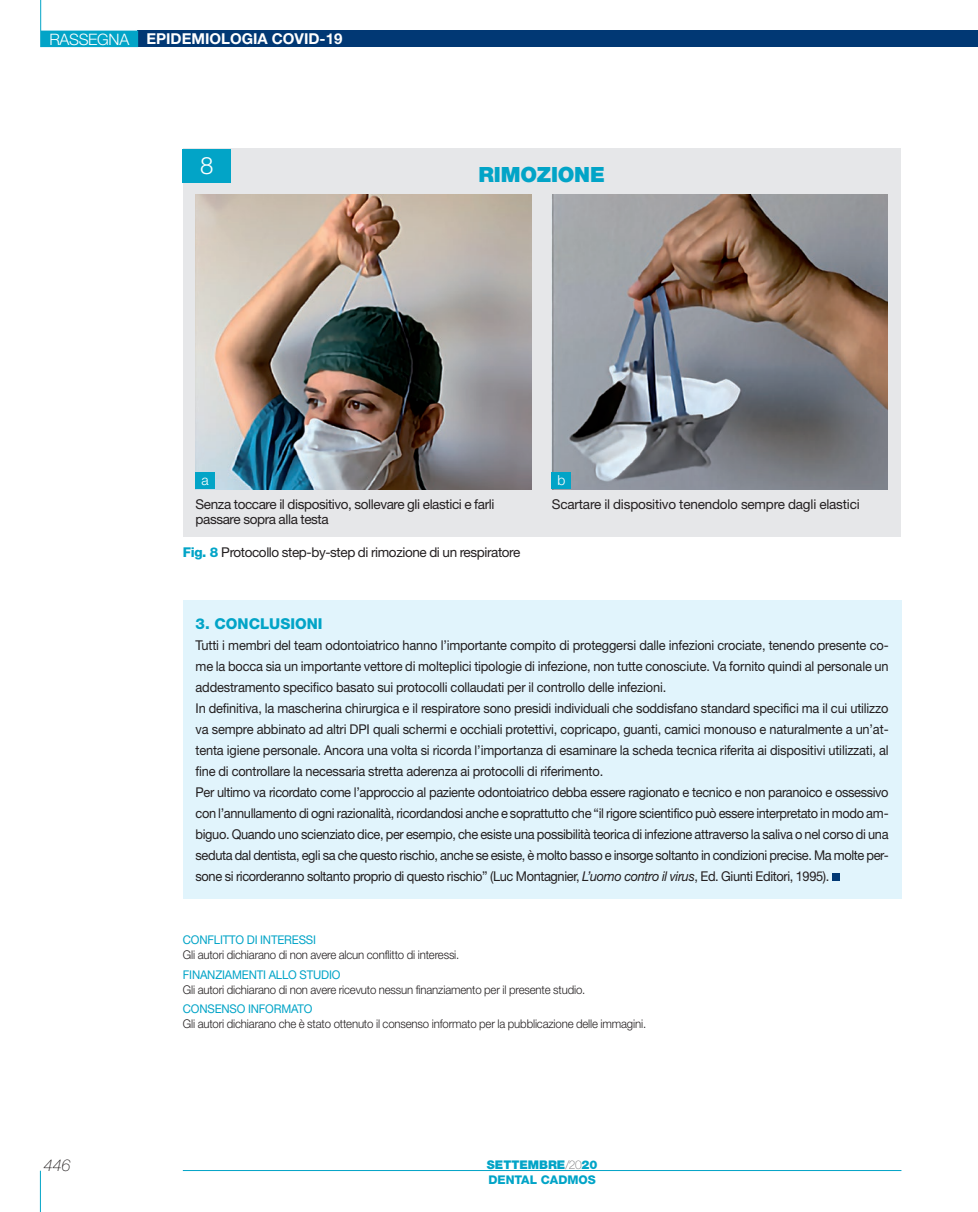
<style>
.page{position:relative;width:978px;height:1212px;background:#fff}
.page>*{position:absolute;margin:0;border:0;box-sizing:border-box;transform-origin:0 0}
.sezione{font:300 24px "Helvetica Neue LT Std";color:#fff}
.t1{font:900 21px "Helvetica Neue LT Std";letter-spacing:-.01em;color:#02a4c7}
.t2{font:italic 100 16.35px "Helvetica Neue LT Std";color:#231f20}
.t3{font:700 15px "Helvetica Neue LT Std";color:#fff}
._2_Titolo_interno_al{font:800 15px "Helvetica Neue LT Std";color:#02a4c7}
.t4{font:300 13.8px "Helvetica Neue LT Std";color:#fff}
.testo_conclusioni{font:13.5px/21px "Helvetica Neue LT Std";letter-spacing:-.015em;color:#231f20;text-align:justify;scale:.95 1}
.didascalia{font:13.5px/15px "Helvetica Neue LT Std";letter-spacing:-.03em;color:#231f20}
.testo_conflitto{font:300 12px "Helvetica Neue LT Std";letter-spacing:-.015em;color:#231f20;scale:.95 1}
.titolo_conflitto{font:12px "Helvetica Neue LT Std";letter-spacing:-.015em;color:#02a4c7;scale:.95 1}
.t5{font:800 12px/15px "Helvetica Neue LT Std";color:#02a4c7}
.s1{font-weight:300;font-size:15.75px}
.s2{font-weight:800;color:#02a4c7}
.s3{font-style:italic}
.s4{font-weight:900}
.s5{font-weight:100;color:#6c6d70}
</style>
<div class="page">
<div style="left:138px;top:31px;width:840px;height:16px;background:#013874"></div>
<div style="left:41px;top:31px;width:97px;height:16px;background:#02a4c7"></div>
<hr style="left:40px;top:1171px;width:1px;height:41px;background:#02a4c7">
<hr style="left:40px;top:0;width:1px;height:47px;background:#02a4c7">
<hr style="left:183px;top:1170px;width:718px;height:1px;background:#02a4c7">
<div style="left:183px;top:148px;width:718px;height:389px;background:#e6e7e9"></div>
<div style="left:183px;top:600px;width:718px;height:299px;background:#e1f4fc"></div>
<div style="left:832px;top:874px;width:7px;height:7px;background:#013874"></div>
<img style="left:196px;top:195px;width:335px;height:294px">
<img style="left:552px;top:195px;width:336px;height:294px">
<div style="left:183px;top:149px;width:48px;height:33px;background:#02a4c7"></div>
<div style="left:196px;top:473px;width:19px;height:16px;background:#02a4c7"></div>
<div style="left:552px;top:473px;width:19px;height:16px;background:#02a4c7"></div>
<p class="t3" style="left:49px;top:30px;width:294px"><span class="s1">RASSEGNA</span> EPIDEMIOLOGIA COVID-19</p>
<p class="sezione" style="left:200px;top:151px;width:15px">8</p>
<p class="t1" style="left:479px;top:162px;width:128px">RIMOZIONE</p>
<p class="t4" style="left:202px;top:472px;width:9px">a</p>
<p class="t4" style="left:557px;top:472px;width:9px">b</p>
<p class="didascalia" style="left:196px;top:497px;width:300px">Senza toccare il dispositivo, sollevare gli elastici e farli passare sopra alla testa</p>
<p class="didascalia" style="left:552px;top:497px;width:309px">Scartare il dispositivo tenendolo sempre dagli elastici</p>
<p class="didascalia" style="left:183px;top:545px;width:339px"><span class="s2">Fig. 8</span> Protocollo step-by-step di rimozione di un respiratore</p>
<p class="_2_Titolo_interno_al" style="left:196px;top:615px;width:128px">3. CONCLUSIONI</p>
<p class="testo_conclusioni" style="left:196px;top:634px;width:731px">Tutti i membri del team odontoiatrico hanno l’importante compito di proteggersi dalle infezioni crociate, tenendo presente co&shy;me la bocca sia un importante vettore di molteplici tipologie di infezione, non tutte conosciute. Va fornito quindi al personale un addestramento specifico basato sui protocolli collaudati per il controllo delle infezioni.</p>
<p class="testo_conclusioni" style="left:196px;top:697px;width:731px">In definitiva, la mascherina chirurgica e il respiratore sono presidi individuali che soddisfano standard specifici ma il cui utilizzo va sempre abbinato ad altri DPI quali schermi e occhiali protettivi, copricapo, guanti, camici monouso e naturalmente a un’at&shy;tenta igiene personale. Ancora una volta si ricorda l’importanza di esaminare la scheda tecnica riferita ai dispositivi utilizzati, al fine di controllare la necessaria stretta aderenza ai protocolli di riferimento.</p>
<p class="testo_conclusioni" style="left:196px;top:781px;width:731px">Per ultimo va ricordato come l’approccio al paziente odontoiatrico debba essere ragionato e tecnico e non paranoico e ossessivo con l’annullamento di ogni razionalità, ricordandosi anche e soprattutto che “il rigore scientifico può essere interpretato in modo am&shy;biguo. Quando uno scienziato dice, per esempio, che esiste una possibilità teorica di infezione attraverso la saliva o nel corso di una seduta dal dentista, egli sa che questo rischio, anche se esiste, è molto basso e insorge soltanto in condizioni precise. Ma molte per&shy;sone si ricorderanno soltanto proprio di questo rischio” (Luc Montagnier, <span class="s3">L’uomo contro il virus</span>, Ed. Giunti Editori, 1995).</p>
<p class="titolo_conflitto" style="left:183px;top:933px;width:142px">CONFLITTO DI INTERESSI</p>
<p class="testo_conflitto" style="left:183px;top:948px;width:293px">Gli autori dichiarano di non avere alcun conflitto di interessi.</p>
<p class="titolo_conflitto" style="left:183px;top:967px;width:167px">FINANZIAMENTI ALLO STUDIO</p>
<p class="testo_conflitto" style="left:183px;top:982px;width:425px">Gli autori dichiarano di non avere ricevuto nessun finanziamento per il presente studio.</p>
<p class="titolo_conflitto" style="left:183px;top:1001px;width:138px">CONSENSO INFORMATO</p>
<p class="testo_conflitto" style="left:183px;top:1016px;width:489px">Gli autori dichiarano che è stato ottenuto il consenso informato per la pubblicazione delle immagini.</p>
<p class="t2" style="left:44px;top:1155px;width:29px">446</p>
<p class="t5" style="left:487px;top:1157px;width:112px"><span class="s4">SETTEMBRE</span><span class="s5">/20</span><span class="s4">20<br></span>DENTAL CADMOS</p>
</div>
